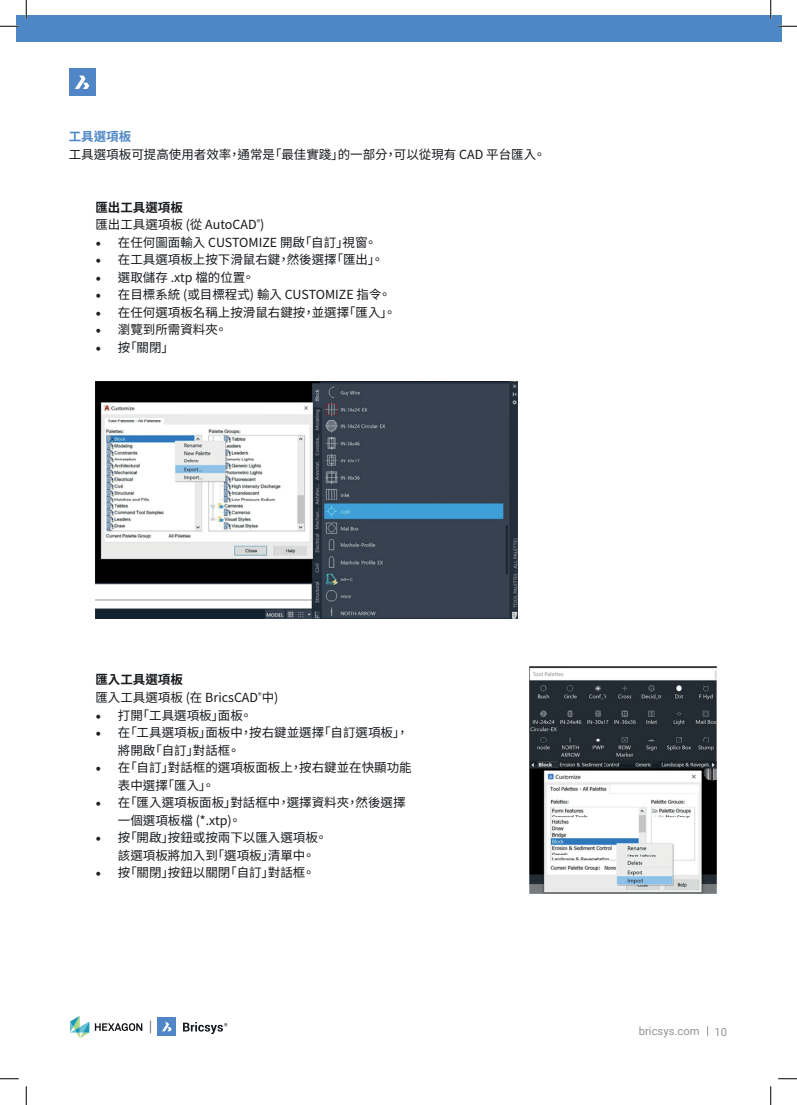
<style>
.page{position:relative;width:797px;height:1105px;background:#fff}
.page>*{position:absolute;margin:0;border:0;box-sizing:border-box;transform-origin:0 0}
.t1{font:12.5px/17.5px "Noto Sans TC";color:#15181c}
.t2{font:700 12.5px "Noto Sans TC";color:#4d87c6}
.t3{font:11.25px "Roboto";color:#939598}
.s1{font-weight:700}
.s2{font-family:"Minion Pro";font-size:15px;color:#231f20}
</style>
<div class="page">
<svg style="left:183px;top:1022px;width:44px;height:12px"></svg>
<div style="left:158px;top:1018px;width:18px;height:18px;background:#5086c6"></div>
<svg style="left:162px;top:1022px;width:10px;height:9px"></svg>
<svg style="left:150px;top:1021px;width:1px;height:12px"></svg>
<svg style="left:95px;top:1023px;width:47px;height:8px"></svg>
<svg style="left:70px;top:1016px;width:19px;height:22px"></svg>
<div style="left:69px;top:69px;width:27px;height:27px;background:#5086c6"></div>
<svg style="left:75px;top:76px;width:14px;height:13px"></svg>
<div style="left:16px;top:16px;width:765px;height:26px;background:#4d87c6"></div>
<img style="left:95px;top:381px;width:423px;height:238px">
<img style="left:529px;top:666px;width:187px;height:228px">
<svg style="left:0;top:25px;width:19px;height:2px"></svg>
<svg style="left:778px;top:25px;width:19px;height:2px"></svg>
<svg style="left:0;top:1078px;width:19px;height:1px"></svg>
<svg style="left:778px;top:1078px;width:19px;height:1px"></svg>
<svg style="left:25px;top:0;width:2px;height:19px"></svg>
<svg style="left:25px;top:1086px;width:2px;height:19px"></svg>
<svg style="left:770px;top:0;width:1px;height:19px"></svg>
<svg style="left:770px;top:1086px;width:1px;height:19px"></svg>
<p class="t2" style="left:69px;top:129px;width:64px">工具選項板</p>
<p class="t1" style="left:69px;top:145px;width:478px">工具選項板可提高使用者效率，通常是「最佳實踐」的一部分，可以從現有 CAD 平台匯入。</p>
<p class="t1" style="left:95px;top:199px;width:170px"><span class="s1">匯出工具選項板<br></span>匯出工具選項板 (從 AutoCAD<sup>®</sup>)</p>
<p class="t1" style="left:95px;top:234px;width:283px"><span class="s2">•</span> 在任何圖面輸入 CUSTOMIZE 開啟「自訂」視窗。</p>
<p class="t1" style="left:95px;top:251px;width:290px"><span class="s2">•</span> 在工具選項板上按下滑鼠右鍵，然後選擇「匯出」。</p>
<p class="t1" style="left:95px;top:269px;width:161px"><span class="s2">•</span> 選取儲存 .xtp 檔的位置。</p>
<p class="t1" style="left:95px;top:286px;width:297px"><span class="s2">•</span> 在目標系統 (或目標程式) 輸入 CUSTOMIZE 指令。</p>
<p class="t1" style="left:95px;top:304px;width:302px"><span class="s2">•</span> 在任何選項板名稱上按滑鼠右鍵按，並選擇「匯入」。</p>
<p class="t1" style="left:95px;top:321px;width:133px"><span class="s2">•</span> 瀏覽到所需資料夾。</p>
<p class="t1" style="left:95px;top:339px;width:80px"><span class="s2">•</span> 按「關閉」</p>
<p class="t1" style="left:95px;top:671px;width:184px"><span class="s1">匯入工具選項板<br></span>匯入工具選項板 (在 BricsCAD<sup>®</sup>中)</p>
<p class="t1" style="left:95px;top:706px;width:158px"><span class="s2">•</span> 打開「工具選項板」面板。</p>
<p class="t1" style="left:118px;top:724px;width:292px;text-indent:-22px"><span class="s2">•</span> 在「工具選項板」面板中，按右鍵並選擇「自訂選項板」，將開啟「自訂」對話框。</p>
<p class="t1" style="left:118px;top:759px;width:295px;text-indent:-22px"><span class="s2">•</span> 在「自訂」對話框的選項板面板上，按右鍵並在快顯功能表中選擇「匯入」。</p>
<p class="t1" style="left:118px;top:794px;width:289px;text-indent:-22px"><span class="s2">•</span> 在「匯入選項板面板」對話框中，選擇資料夾，然後選擇一個選項板檔 (*.xtp)。</p>
<p class="t1" style="left:118px;top:829px;width:211px;text-indent:-22px"><span class="s2">•</span> 按「開啟」按鈕或按兩下以匯入選項板。該選項板將加入到「選項板」清單中。</p>
<p class="t1" style="left:95px;top:864px;width:221px"><span class="s2">•</span> 按「關閉」按鈕以關閉「自訂」對話框。</p>
<p class="t3" style="left:639px;top:1023px;width:62px">bricsys.com</p>
<p class="t3" style="left:714px;top:1024px;width:14px">10</p>
</div>
